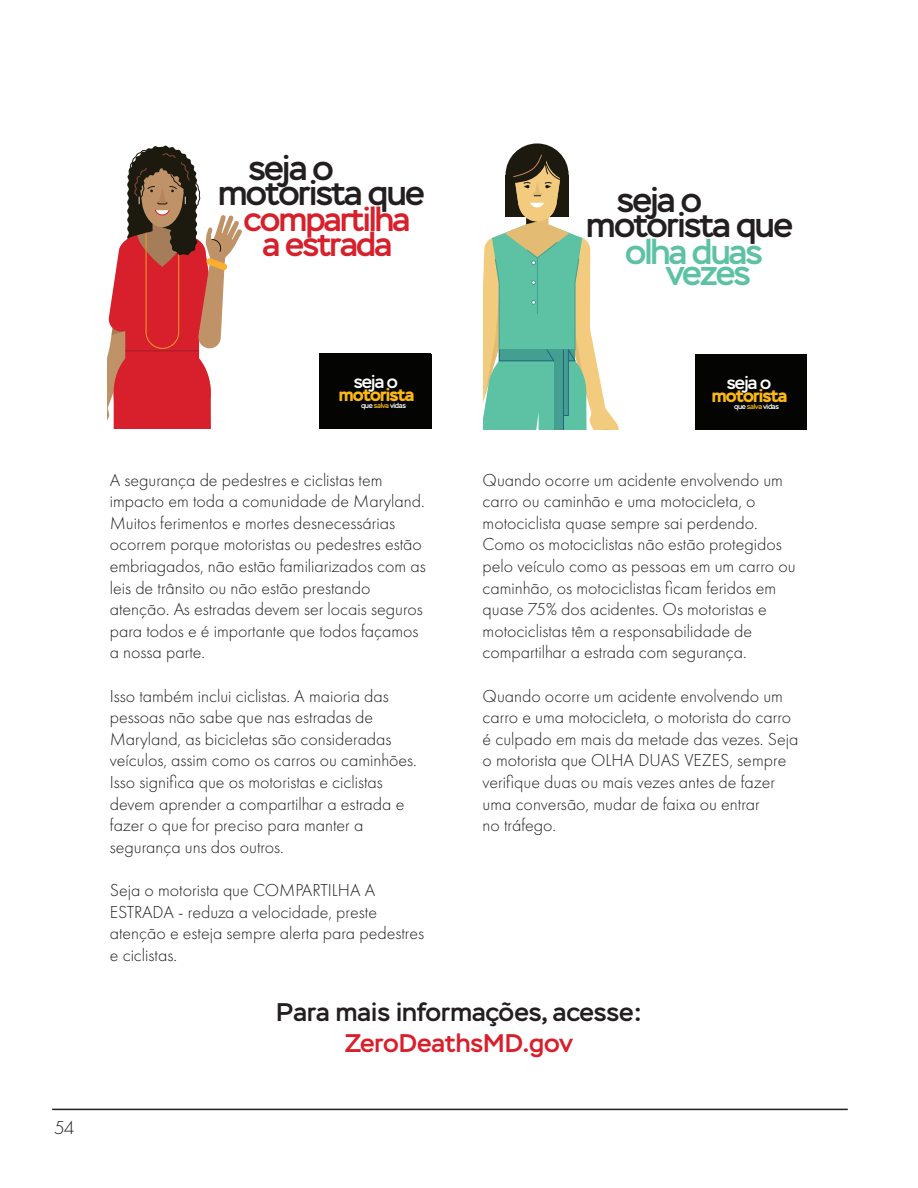
<style>
.page{position:relative;width:918px;height:1188px;background:#fff}
.page>*{position:absolute;margin:0;border:0;box-sizing:border-box;transform-origin:0 0}
.t1{font:500 34.5px/25.2px "Stem";letter-spacing:-.045em;color:#231f20}
.t2{font:500 34.5px "Stem";letter-spacing:-.05em;color:#5cc2a3}
.t3{font:500 33.45px/25.2px "Stem";letter-spacing:-.05em;color:#d7202b;text-align:center}
.t4{font:500 25.5px/30.6px "Stem";color:#231f20;text-align:center}
.t5{font:300 19.5px "Futura PT";color:#231f20}
.t6{font:300 18px/21.6px "Futura PT";color:#231f20}
.t7{font:700 18px/13.2px "Stem";letter-spacing:-.045em;color:#fcb814;text-align:center}
.t8{font:500 7.2px "Stem";letter-spacing:-.045em;color:#fff}
.s1{font-weight:500;color:#fff}
.s2{color:#fcb814}
.s3{color:#d91f2c}
</style>
<div class="page">
<hr style="left:52px;top:1109px;width:796px;height:1px;background:#231f20">
<svg style="left:107px;top:145px;width:135px;height:284px"></svg>
<hr style="left:125px;top:351px;width:74px;height:1px;background:#a01b30">
<div style="left:144px;top:158px;width:36px;height:10px;background:#1c1a0e"></div>
<div style="left:320px;top:354px;width:111px;height:75px;background:#040503"></div>
<svg style="left:483px;top:145px;width:136px;height:284px"></svg>
<div style="left:695px;top:354px;width:112px;height:75px;background:#040503"></div>
<p class="t5" style="left:54px;top:1116px;width:22px">54</p>
<p class="t1" style="left:218px;top:156px;width:208px;text-indent:30px">seja o motorista que</p>
<p class="t3" style="left:244px;top:207px;width:168px">compartilha a estrada</p>
<p class="t7" style="left:339px;top:375px;width:77px"><span class="s1">seja o </span>motorista</p>
<p class="t8" style="left:361px;top:401px;width:46px">que <span class="s2">salva</span> vidas</p>
<p class="t6" style="left:110px;top:469px;width:317px">A segurança de pedestres e ciclistas tem impacto em toda a comunidade de Maryland.<br>Muitos ferimentos e mortes desnecessárias ocorrem porque motoristas ou pedestres estão embriagados, não estão familiarizados com as leis de trânsito ou não estão prestando atenção. As estradas devem ser locais seguros para todos e é importante que todos façamos a nossa parte.</p>
<p class="t6" style="left:110px;top:685px;width:308px">Isso também inclui ciclistas. A maioria das pessoas não sabe que nas estradas de Maryland, as bicicletas são consideradas veículos, assim como os carros ou caminhões.<br>Isso significa que os motoristas e ciclistas devem aprender a compartilhar a estrada e fazer o que for preciso para manter a segurança uns dos outros.</p>
<p class="t6" style="left:110px;top:879px;width:316px">Seja o motorista que COMPARTILHA A<br>ESTRADA - reduza a velocidade, preste atenção e esteja sempre alerta para pedestres e ciclistas.</p>
<p class="t1" style="left:617px;top:187px;width:87px">seja o</p>
<p class="t1" style="left:586px;top:213px;width:208px">motorista que</p>
<p class="t2" style="left:625px;top:231px;width:139px">olha duas</p>
<p class="t2" style="left:666px;top:252px;width:86px">vezes</p>
<p class="t7" style="left:712px;top:376px;width:77px"><span class="s1">seja o </span>motorista</p>
<p class="t8" style="left:734px;top:402px;width:46px">que <span class="s2">salva</span> vidas</p>
<p class="t6" style="left:483px;top:469px;width:315px">Quando ocorre um acidente envolvendo um carro ou caminhão e uma motocicleta, o motociclista quase sempre sai perdendo.<br>Como os motociclistas não estão protegidos pelo veículo como as pessoas em um carro ou caminhão, os motociclistas ficam feridos em quase 75% dos acidentes. Os motoristas e motociclistas têm a responsabilidade de compartilhar a estrada com segurança.</p>
<p class="t6" style="left:483px;top:685px;width:317px">Quando ocorre um acidente envolvendo um carro e uma motocicleta, o motorista do carro é culpado em mais da metade das vezes. Seja o motorista que OLHA DUAS VEZES, sempre verifique duas ou mais vezes antes de fazer uma conversão, mudar de faixa ou entrar<br>no tráfego.</p>
<p class="t4" style="left:276px;top:997px;width:367px">Para mais informações, acesse:<br><span class="s3">ZeroDeathsMD.gov</span></p>
</div>
